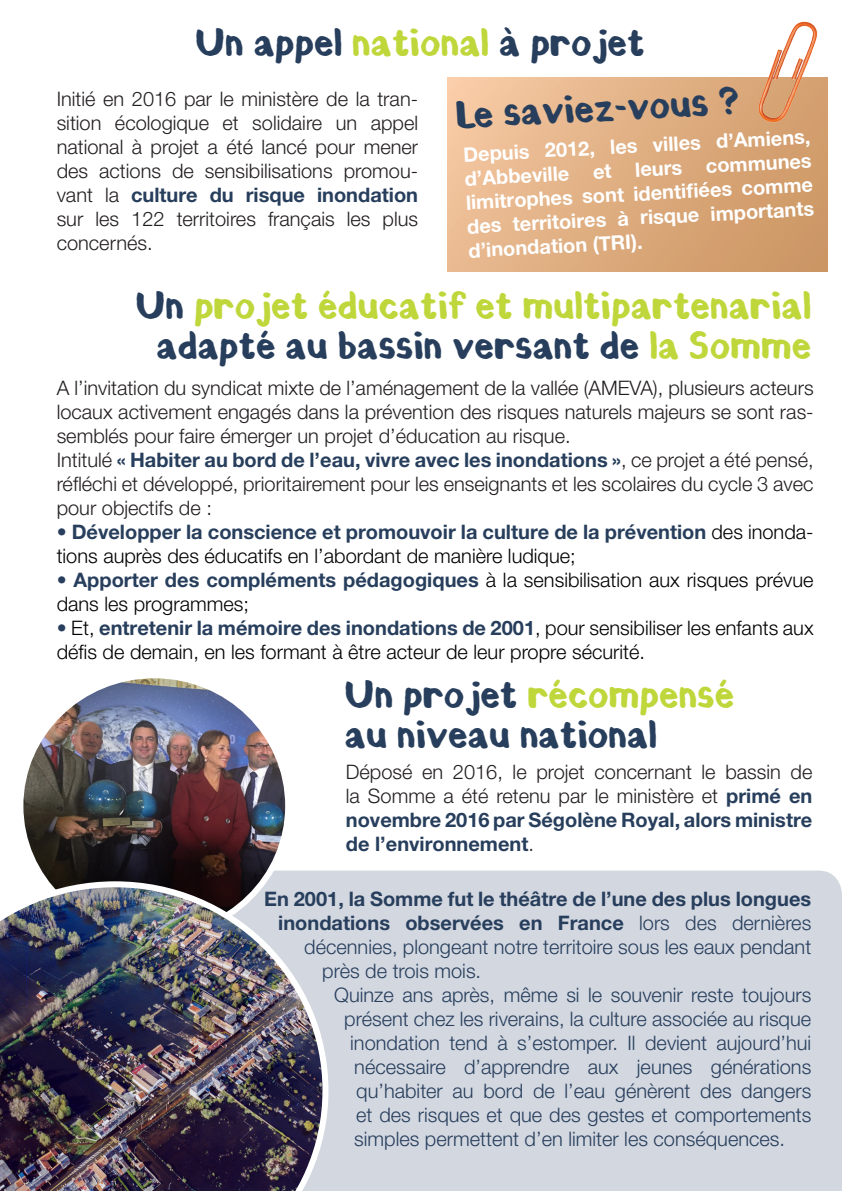
<style>
.page{position:relative;width:842px;height:1191px;background:#fff}
.page>*{position:absolute;margin:0;border:0;box-sizing:border-box;transform-origin:0 0}
.t1{font:40px/40px "Chunky Felt";color:#bfd73a;text-align:center}
.t2{font:40px "Chunky Felt";color:#273e5c}
.t3{font:300 20px/24px "Helvetica Neue LT Pro";color:#231f20;text-align:justify}
.t4{font:300 20px "Helvetica Neue LT Pro";color:#273e5c}
.t5{font:300 20px/24px "Helvetica Neue LT Pro";color:#000}
.t6{font:700 20px/24px "Helvetica Neue LT Pro";color:#fff;text-align:justify}
.t7{font:700 20px "Helvetica Neue LT Pro";color:#273e5c}
.s1{color:#bfd73a}
.s2{font-weight:700;color:#273e5c}
.s3{color:#273e5c}
.s4{font-weight:300}
</style>
<div class="page">
<div style="left:288px;top:870px;width:554px;height:321px;background:#d3d7e0"></div>
<div style="left:448px;top:78px;width:380px;height:194px;background:linear-gradient(to right,#f1c49d,#cc9664)"></div>
<img style="left:714px;top:21px;width:114px;height:122px">
<img style="left:24px;top:679px;width:264px;height:202px">
<img style="left:0;top:881px;width:328px;height:310px">
<p class="t2" style="left:196px;top:23px;width:451px">Un appel <span class="s1">national</span> à projet</p>
<p class="t3" style="left:57px;top:86px;width:363px">Initié en 2016 par le ministère de la tran&shy;sition écologique et solidaire un appel national à projet a été lancé pour mener des actions de sensibilisations promou&shy;vant la <span class="s2">culture du risque inondation </span>sur les 122 territoires français les plus concernés.</p>
<p class="t2" style="left:456px;top:95px;width:285px;rotate:-3deg">Le saviez-vous ?</p>
<p class="t6" style="left:463px;top:142px;width:349px;rotate:-3deg">Depuis 2012, les villes d’Amiens, d’Abbeville et leurs communes limitrophes sont identifi ées comme des territoires à risque importants d’inondation (TRI).</p>
<p class="t1" style="left:137px;top:286px;width:677px"><span class="s3">Un</span> projet éducatif et multipartenarial <span class="s3">adapté au bassin versant de</span> la Somme</p>
<p class="t3" style="left:57px;top:375px;width:758px">A l’invitation du syndicat mixte de l’aménagement de la vallée (AMEVA), plusieurs acteurs locaux activement engagés dans la prévention des risques naturels majeurs se sont ras&shy;semblés pour faire émerger un projet d’éducation au risque.</p>
<p class="t3" style="left:57px;top:447px;width:758px">Intitulé <span class="s2">« Habiter au bord de l’eau, vivre avec les inondations »</span>, ce projet a été pensé, réfléchi et développé, prioritairement pour les enseignants et les scolaires du cycle 3 avec pour objectifs de :</p>
<p class="t5" style="left:57px;top:519px;width:758px"><span class="s3">•</span> <span class="s2">Développer la conscience et promouvoir la culture de la prévention</span> des inonda&shy;tions auprès des éducatifs en l’abordant de manière ludique;</p>
<p class="t5" style="left:57px;top:567px;width:758px"><span class="s3">•</span> <span class="s2">Apporter des compléments pédagogiques</span> à la sensibilisation aux risques prévue dans les programmes;</p>
<p class="t5" style="left:57px;top:615px;width:758px"><span class="s3">•</span> Et, <span class="s2">entretenir la mémoire des inondations de 2001</span>, pour sensibiliser les enfants aux défis de demain, en les formant à être acteur de leur propre sécurité.</p>
<p class="t1" style="left:346px;top:675px;width:391px"><span class="s3">Un projet</span> récompensé</p>
<p class="t2" style="left:346px;top:715px;width:314px">au niveau national</p>
<p class="t3" style="left:346px;top:759px;width:468px">Déposé en 2016, le projet concernant le bassin de la Somme a été retenu par le ministère et <span class="s2">primé en novembre 2016 par Ségolène Royal, alors ministre de l’environnement</span>.</p>
<p class="t7" style="left:264px;top:886px;width:548px">En 2001, la Somme fut le théâtre de l’une des plus longues</p>
<p class="t7" style="left:278px;top:910px;width:534px">inondations observées en France <span class="s4">lors des dernières</span></p>
<p class="t4" style="left:304px;top:934px;width:508px">décennies, plongeant notre territoire sous les eaux pendant</p>
<p class="t4" style="left:322px;top:958px;width:160px">près de trois mois.</p>
<p class="t4" style="left:334px;top:982px;width:479px">Quinze ans après, même si le souvenir reste toujours</p>
<p class="t4" style="left:344px;top:1006px;width:468px">présent chez les riverains, la culture associée au risque</p>
<p class="t4" style="left:350px;top:1030px;width:463px">inondation tend à s’estomper. Il devient aujourd’hui</p>
<p class="t4" style="left:354px;top:1054px;width:458px">nécessaire d’apprendre aux jeunes générations</p>
<p class="t4" style="left:356px;top:1078px;width:457px">qu’habiter au bord de l’eau génèrent des dangers</p>
<p class="t4" style="left:356px;top:1102px;width:457px">et des risques et que des gestes et comportements</p>
<p class="t4" style="left:354px;top:1126px;width:432px">simples permettent d’en limiter les conséquences.</p>
</div>
